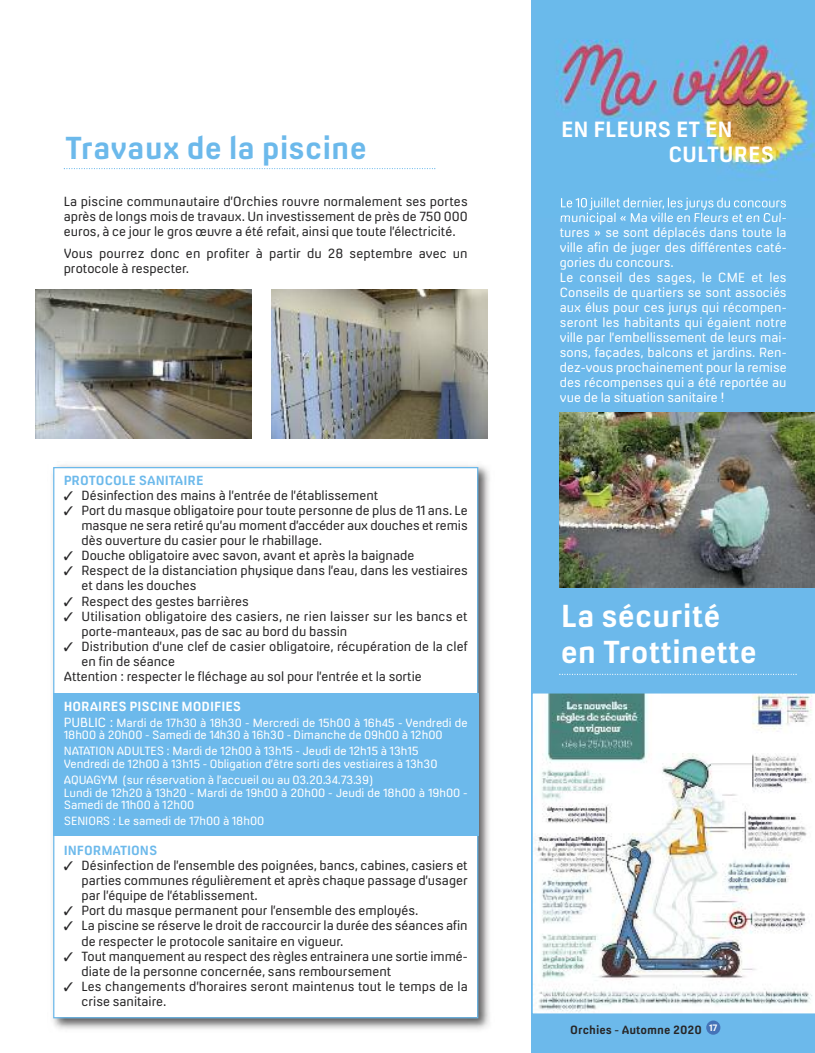
<style>
.page{position:relative;width:815px;height:1053px;background:#fff}
.page>*{position:absolute;margin:0;border:0;box-sizing:border-box;transform-origin:0 0}
.t1{font:700 30px/36px "Milibus Rg";color:#fff}
.t2{font:700 30px "Milibus Rg";color:#6cb9eb}
.t3{font:700 20.75px/25px "Milibus Rg";color:#fff}
.t4{font:12.5px/15px "Milibus Lt";color:#272627}
.t5{font:12.5px/15px "Milibus Lt";color:#fff}
.t6{font:700 12.5px "Milibus Rg";color:#6cb9eb}
.t7{font:700 12.5px "Milibus Rg";color:#fff}
.t8{font:11.25px/12.5px "Milibus Lt";color:#fff}
.t9{font:700 11.25px "Milibus Rg";color:#272627}
.s1{font-size:12.5px}
</style>
<div class="page">
<img style="left:52px;top:465px;width:438px;height:565px">
<div style="left:54px;top:468px;width:423px;height:549px;background:#fff"></div>
<div style="left:53px;top:693px;width:425px;height:143px;background:#6cb9eb"></div>
<div style="left:531px;top:0;width:284px;height:1052px;background:#6cb9eb"></div>
<div style="left:706px;top:1020px;width:14px;height:14px;background:#4573b8;border-radius:50%"></div>
<svg style="left:532px;top:693px;width:283px;height:321px;background:#dce3e3"></svg>
<img style="left:35px;top:289px;width:216px;height:149px">
<img style="left:271px;top:289px;width:216px;height:149px">
<svg style="left:559px;top:673px;width:238px;height:2px"></svg>
<svg style="left:64px;top:168px;width:371px;height:1px"></svg>
<img style="left:556px;top:39px;width:259px;height:178px">
<img style="left:561px;top:197px;width:119px;height:13px">
<img style="left:561px;top:212px;width:122px;height:5px">
<img style="left:560px;top:412px;width:255px;height:175px">
<h1 class="t2" style="left:65px;top:137px;width:303px">Travaux de la piscine</h1>
<p class="t4" style="left:64px;top:195px;width:405px;text-align:justify">La piscine communautaire d’Orchies rouvre normalement ses portes après de longs mois de travaux. Un investissement de près de 750 000 euros, à ce jour le gros œuvre a été refait, ainsi que toute l’électricité.</p>
<p class="t4" style="left:64px;top:247px;width:405px">Vous pourrez donc en profiter à partir du 28 septembre avec un protocole à respecter.</p>
<p class="t6" style="left:64px;top:476px;width:141px">PROTOCOLE SaNITaIRE</p>
<p class="t4" style="left:64px;top:489px;width:316px">✓ Désinfection des mains à l’entrée de l’établissement</p>
<p class="t4" style="left:81px;top:504px;width:388px;text-align:justify;text-indent:-18px">✓ Port du masque obligatoire pour toute personne de plus de 11 ans. Le masque ne sera retiré qu’au moment d’accéder aux douches et remis dès ouverture du casier pour le rhabillage.</p>
<p class="t4" style="left:64px;top:549px;width:352px">✓ Douche obligatoire avec savon, avant et après la baignade</p>
<p class="t4" style="left:81px;top:564px;width:388px;text-indent:-18px">✓ Respect de la distanciation physique dans l’eau, dans les vestiaires et dans les douches</p>
<p class="t4" style="left:64px;top:594px;width:187px">✓ Respect des gestes barrières</p>
<p class="t4" style="left:81px;top:609px;width:388px;text-indent:-18px">✓ Utilisation obligatoire des casiers, ne rien laisser sur les bancs et porte-manteaux, pas de sac au bord du bassin</p>
<p class="t4" style="left:64px;top:639px;width:405px">✓ Distribution d’une clef de casier obligatoire, récupération de la clef</p>
<p class="t4" style="left:81px;top:654px;width:95px">en fin de séance</p>
<p class="t4" style="left:64px;top:669px;width:360px">Attention : respecter le fléchage au sol pour l’entrée et la sortie</p>
<p class="t7" style="left:64px;top:701px;width:179px">HORaIRES PISCINE MODIFIES</p>
<p class="t8" style="left:64px;top:717px;width:405px"><span class="s1">PUBLIC :</span> Mardi de 17h30 à 18h30 - Mercredi de 15h00 à 16h45 - Vendredi de<br>18h00 à 20h00 - Samedi de 14h30 à 16h30 - Dimanche de 09h00 à 12h00</p>
<p class="t8" style="left:64px;top:746px;width:375px">NATATION ADULTES : Mardi de 12h00 à 13h15 - Jeudi de 12h15 à 13h15<br>Vendredi de 12h00 à 13h15 - Obligation d’être sorti des vestiaires à 13h30</p>
<p class="t8" style="left:64px;top:775px;width:405px">AQUAGYM (sur réservation à l’accueil ou au 03.20.34.73.39)<br>Lundi de 12h20 à 13h20 - Mardi de 19h00 à 20h00 - Jeudi de 18h00 à 19h00 -<br>Samedi de 11h00 à 12h00</p>
<p class="t8" style="left:64px;top:816px;width:202px">SENIORS : Le samedi de 17h00 à 18h00</p>
<p class="t6" style="left:64px;top:846px;width:95px">INFORMaTIONS</p>
<p class="t4" style="left:81px;top:859px;width:388px;text-align:justify;text-indent:-18px">✓ Désinfection de l’ensemble des poignées, bancs, cabines, casiers et parties communes régulièrement et après chaque passage d’usager par l’équipe de l’établissement.</p>
<p class="t4" style="left:64px;top:904px;width:356px">✓ Port du masque permanent pour l’ensemble des employés.</p>
<p class="t4" style="left:82px;top:919px;width:388px;text-indent:-18px">✓ La piscine se réserve le droit de raccourcir la durée des séances afin de respecter le protocole sanitaire en vigueur.</p>
<p class="t4" style="left:82px;top:949px;width:388px;text-indent:-18px">✓ Tout manquement au respect des règles entrainera une sortie immé&shy;diate de la personne concernée, sans remboursement</p>
<p class="t4" style="left:81px;top:979px;width:388px;text-indent:-18px">✓ Les changements d’horaires seront maintenus tout le temps de la crise sanitaire.</p>
<h2 class="t3" style="left:668px;top:119px;width:107px;text-indent:-107px">EN FLEURS ET EN<br>CULTURES</h2>
<p class="t5" style="left:560px;top:212px;width:228px">municipal « Ma ville en Fleurs et en Cul&shy;tures » se sont déplacés dans toute la ville afin de juger des différentes caté&shy;gories du concours.<br>Le conseil des sages, le CME et les Conseils de quartiers se sont associés aux élus pour ces jurys qui récompen&shy;seront les habitants qui égaient notre ville par l’embellissement de leurs mai&shy;sons, façades, balcons et jardins. Ren&shy;dez-vous prochainement pour la remise des récompenses qui a été reportée au vue de la situation sanitaire !</p>
<h1 class="t1" style="left:561px;top:601px;width:198px">La sécurité en Trottinette</h1>
<p class="t9" style="left:570px;top:1025px;width:149px">Orchies - automne 2020 <sup>17</sup></p>
</div>
